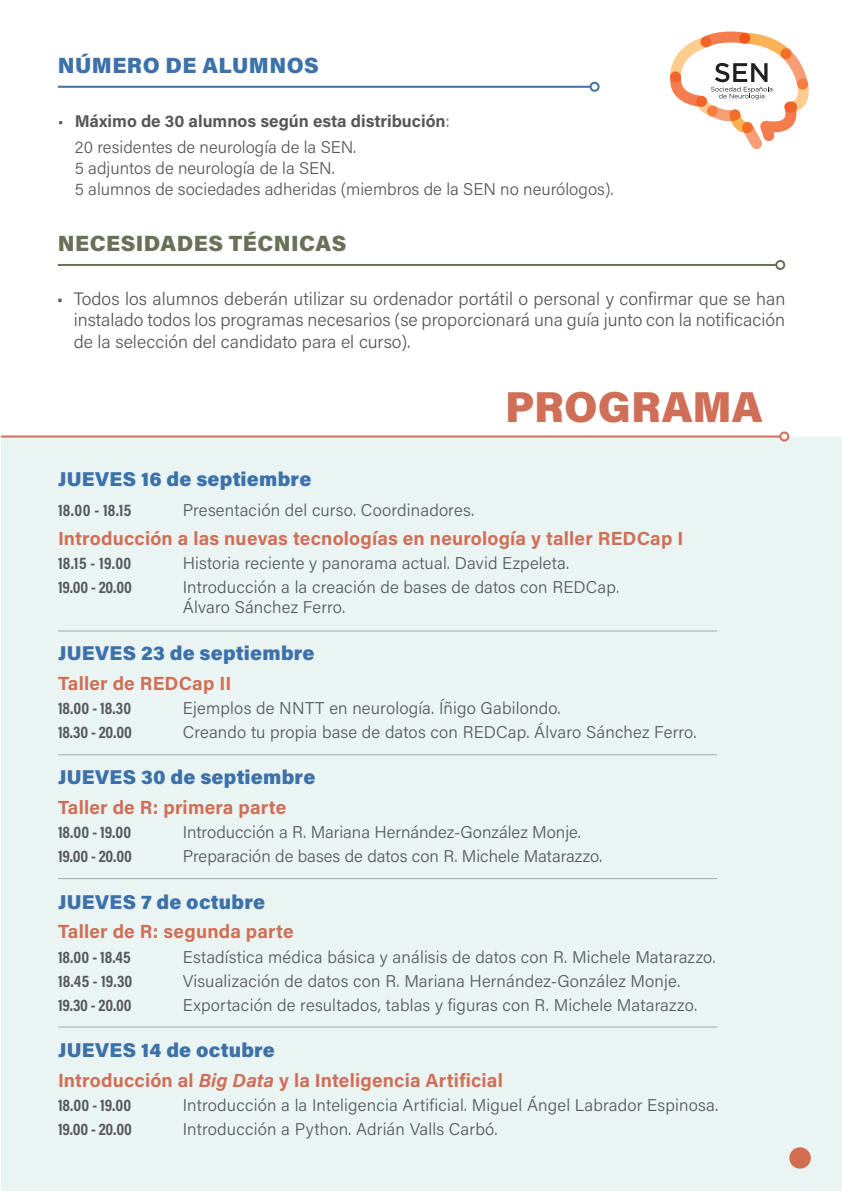
<style>
.page{position:relative;width:842px;height:1191px;background:#fff}
.page>*{position:absolute;margin:0;border:0;box-sizing:border-box;transform-origin:0 0}
.t1{font:900 43.2px "Acumin Pro";color:#cf6f58}
.t2{font:900 22px "Acumin Pro";letter-spacing:.02em;color:#687258}
.t3{font:900 22px "Acumin Pro";letter-spacing:.02em;color:#3c71aa}
.DIA{font:900 20px "Acumin Pro";letter-spacing:.01em;color:#3c71aa}
.ACTIVIDAD{font:700 19px "Acumin Pro";letter-spacing:.01em;color:#cf6f58}
.t4{font:300 18px/21.6px "Acumin Pro";color:#57585a;text-align:justify}
.PONENCIA{font:300 17px/20px "Acumin Pro";letter-spacing:.01em;color:#57585a}
.PONENCIA-2{font:700 17px "Acumin Pro Cond";letter-spacing:-.01em;color:#57585a}
.t5{font:700 17px "Acumin Pro";color:#57585a}
.s1{font-weight:300}
.s2{font-style:italic}
</style>
<div class="page">
<div style="left:1px;top:438px;width:841px;height:753px;background:#eaf4f2"></div>
<svg style="left:670px;top:31px;width:139px;height:118px"></svg>
<hr style="left:58px;top:86px;width:533px;height:2px;background:#3c71aa">
<div style="left:590px;top:82px;width:10px;height:10px;border:2px solid #3c71aa;border-radius:50%"></div>
<hr style="left:58px;top:264px;width:718px;height:2px;background:#687258">
<div style="left:775px;top:260px;width:10px;height:10px;border:2px solid #687258;border-radius:50%"></div>
<hr style="left:1px;top:435px;width:779px;height:2px;background:#cf6f58">
<div style="left:779px;top:431px;width:10px;height:10px;border:2px solid #cf6f58;border-radius:50%"></div>
<hr style="left:58px;top:1026px;width:659px;height:1px;background:#a8a9ad">
<hr style="left:58px;top:878px;width:659px;height:1px;background:#a8a9ad">
<hr style="left:58px;top:754px;width:659px;height:1px;background:#a8a9ad">
<hr style="left:58px;top:630px;width:659px;height:1px;background:#a8a9ad">
<div style="left:789px;top:1147px;width:22px;height:21px;background:#d16e52;border-radius:50%"></div>
<p class="t3" style="left:58px;top:50px;width:263px">NÚMERO DE ALUMNOS</p>
<p class="t5" style="left:58px;top:109px;width:393px"><span class="s1">•</span> Máximo de 30 alumnos según esta distribución<span class="s1">:</span></p>
<p class="PONENCIA" style="left:75px;top:137px;width:283px">20 residentes de neurología de la SEN.</p>
<p class="PONENCIA" style="left:75px;top:157px;width:262px">5 adjuntos de neurología de la SEN.</p>
<p class="PONENCIA" style="left:75px;top:179px;width:540px">5 alumnos de sociedades adheridas (miembros de la SEN no neurólogos).</p>
<p class="t2" style="left:58px;top:228px;width:290px">NECESIDADES TÉCNICAS</p>
<p class="t4" style="left:74px;top:287px;width:713px;text-indent:-17px">• Todos los alumnos deberán utilizar su ordenador portátil o personal y confirmar que se han instalado todos los programas necesarios (se proporcionará una guía junto con la notificación de la selección del candidato para el curso).</p>
<p class="t1" style="left:505px;top:376px;width:259px">PROGRAMA</p>
<p class="DIA" style="left:58px;top:465px;width:255px">JUEVES 16 de septiembre</p>
<p class="PONENCIA-2" style="left:58px;top:498px;width:75px">18.00 - 18.15</p>
<p class="PONENCIA" style="left:183px;top:499px;width:293px">Presentación del curso. Coordinadores.</p>
<p class="ACTIVIDAD" style="left:58px;top:525px;width:627px">Introducción a las nuevas tecnologías en neurología y taller REDCap I</p>
<p class="PONENCIA-2" style="left:58px;top:552px;width:75px">18.15 - 19.00</p>
<p class="PONENCIA" style="left:183px;top:553px;width:388px">Historia reciente y panorama actual. David Ezpeleta.</p>
<p class="PONENCIA-2" style="left:58px;top:576px;width:75px">19.00 - 20.00</p>
<p class="PONENCIA" style="left:183px;top:577px;width:438px">Introducción a la creación de bases de datos con REDCap.<br>Álvaro Sánchez Ferro.</p>
<p class="DIA" style="left:58px;top:639px;width:258px">JUEVES 23 de septiembre</p>
<p class="ACTIVIDAD" style="left:58px;top:669px;width:175px">Taller de REDCap II</p>
<p class="PONENCIA-2" style="left:58px;top:696px;width:75px">18.00 - 18.30</p>
<p class="PONENCIA" style="left:183px;top:697px;width:379px">Ejemplos de NNTT en neurología. Íñigo Gabilondo.</p>
<p class="PONENCIA-2" style="left:58px;top:720px;width:75px">18.30 - 20.00</p>
<p class="PONENCIA" style="left:183px;top:721px;width:515px">Creando tu propia base de datos con REDCap. Álvaro Sánchez Ferro.</p>
<p class="DIA" style="left:58px;top:763px;width:259px">JUEVES 30 de septiembre</p>
<p class="ACTIVIDAD" style="left:58px;top:794px;width:230px">Taller de R: primera parte</p>
<p class="PONENCIA-2" style="left:58px;top:821px;width:75px">18.00 - 19.00</p>
<p class="PONENCIA" style="left:183px;top:821px;width:400px">Introducción a R. Mariana Hernández-González Monje.</p>
<p class="PONENCIA-2" style="left:58px;top:845px;width:75px">19.00 - 20.00</p>
<p class="PONENCIA" style="left:183px;top:845px;width:421px">Preparación de bases de datos con R. Michele Matarazzo.</p>
<p class="DIA" style="left:58px;top:887px;width:209px">JUEVES 7 de octubre</p>
<p class="ACTIVIDAD" style="left:58px;top:918px;width:237px">Taller de R: segunda parte</p>
<p class="PONENCIA-2" style="left:58px;top:945px;width:74px">18.00 - 18.45</p>
<p class="PONENCIA" style="left:183px;top:946px;width:534px">Estadística médica básica y análisis de datos con R. Michele Matarazzo.</p>
<p class="PONENCIA-2" style="left:58px;top:969px;width:76px">18.45 - 19.30</p>
<p class="PONENCIA" style="left:183px;top:970px;width:499px">Visualización de datos con R. Mariana Hernández-González Monje.</p>
<p class="PONENCIA-2" style="left:58px;top:993px;width:75px">19.30 - 20.00</p>
<p class="PONENCIA" style="left:183px;top:994px;width:516px">Exportación de resultados, tablas y figuras con R. Michele Matarazzo.</p>
<p class="DIA" style="left:58px;top:1036px;width:218px">JUEVES 14 de octubre</p>
<p class="ACTIVIDAD" style="left:58px;top:1066px;width:446px">Introducción al <span class="s2">Big Data</span> y la Inteligencia Artificial</p>
<p class="PONENCIA-2" style="left:58px;top:1093px;width:75px">18.00 - 19.00</p>
<p class="PONENCIA" style="left:183px;top:1094px;width:537px">Introducción a la Inteligencia Artificial. Miguel Ángel Labrador Espinosa.</p>
<p class="PONENCIA-2" style="left:58px;top:1117px;width:75px">19.00 - 20.00</p>
<p class="PONENCIA" style="left:183px;top:1118px;width:316px">Introducción a Python. Adrián Valls Carbó.</p>
</div>
